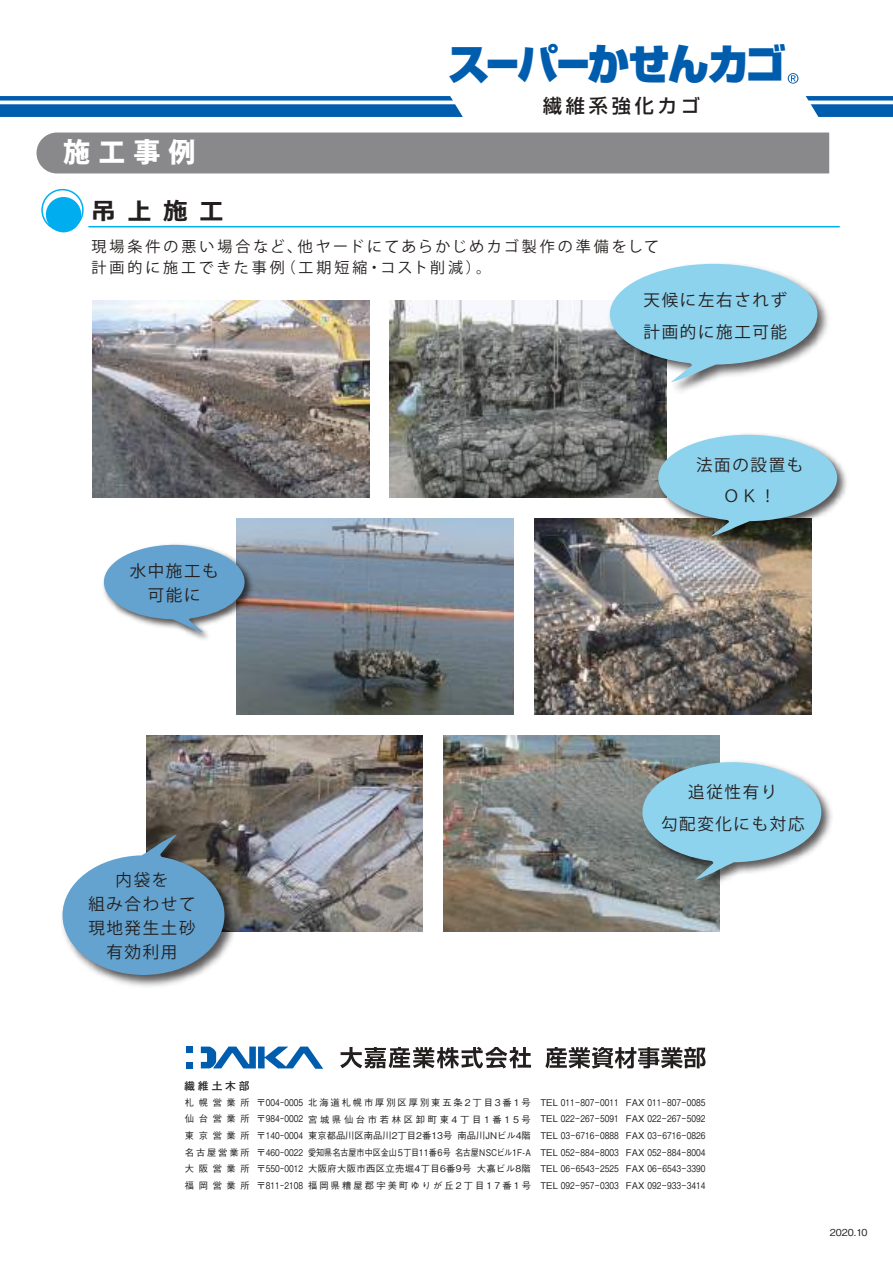
<style>
.page{position:relative;width:893px;height:1263px;background:#fff}
.page>*{position:absolute;margin:0;border:0;box-sizing:border-box;transform-origin:0 0}
.t1{font:900 42px "Shin Go Pro";letter-spacing:-.07em;color:#005dae}
.t2{font:800 27px "Koz Go Pro";color:#fff}
.t3{font:700 24px "Meiryo";color:#241f1f}
.t4{font:500 19.2px "Shin Go Pro";letter-spacing:.2em;color:#241f1f}
.t5{font:16.5px/24px "Koz Go Pro";letter-spacing:.1em;color:#241f1f;text-align:center}
.t6{font:15px/21px "Koz Go Pro";letter-spacing:.2em;color:#241f1f}
.t7{font:10.8px "Futo Go B101 Pro Bold 90 msp RKSJ H";letter-spacing:.26em;color:#241f1f}
.t8{font:500 9.6px "Gothic BBB Pro";color:#241f1f}
.t9{font:9.3px/16.5px "Gothic BBB Pro Medium 90 msp RKSJ H";color:#241f1f;text-align:justify}
</style>
<div class="page">
<svg style="left:340px;top:1047px;width:191px;height:21px"></svg>
<div style="left:186px;top:1046px;width:6px;height:7px;background:#005dae"></div>
<svg style="left:201px;top:1046px;width:122px;height:23px"></svg>
<svg style="left:186px;top:1062px;width:6px;height:6px"></svg>
<svg style="left:545px;top:1047px;width:160px;height:21px"></svg>
<img style="left:93px;top:301px;width:276px;height:196px">
<img style="left:237px;top:518px;width:276px;height:196px">
<img style="left:390px;top:301px;width:276px;height:196px">
<img style="left:535px;top:518px;width:276px;height:196px">
<img style="left:146px;top:736px;width:277px;height:196px">
<img style="left:443px;top:736px;width:277px;height:196px">
<div style="left:46px;top:197px;width:35px;height:35px;background:#00aeef;border-radius:50%"></div>
<div style="left:41px;top:189px;width:43px;height:42px;border:2px solid #00aeef;border-radius:50%"></div>
<hr style="left:88px;top:226px;width:752px;height:1px;background:#00aeef">
<div style="left:37px;top:133px;width:792px;height:40px;background:#89898b"></div>
<div style="left:0;top:104px;width:893px;height:13px;background:#005dae"></div>
<div style="left:0;top:96px;width:893px;height:5px;background:#005dae"></div>
<img style="left:604px;top:263px;width:224px;height:135px">
<svg style="left:610px;top:264px;width:207px;height:119px"></svg>
<img style="left:103px;top:541px;width:153px;height:102px">
<svg style="left:104px;top:545px;width:141px;height:88px"></svg>
<img style="left:653px;top:430px;width:194px;height:120px">
<svg style="left:658px;top:435px;width:179px;height:102px;background:#91bece"></svg>
<img style="left:637px;top:757px;width:195px;height:137px">
<svg style="left:642px;top:762px;width:179px;height:118px;background:#96c5d6"></svg>
<img style="left:101px;top:829px;width:138px;height:158px">
<svg style="left:62px;top:833px;width:162px;height:142px"></svg>
<svg style="left:417px;top:73px;width:408px;height:44px"></svg>
<h1 class="t1" style="left:448px;top:31px;width:340px">スーパーかせんカゴ</h1>
<h2 class="t2" style="left:63px;top:135px;width:134px">施工事例</h2>
<h3 class="t4" style="left:543px;top:90px;width:158px">繊維系強化カゴ</h3>
<h3 class="t3" style="left:91px;top:194px;width:134px">吊上施工</h3>
<h3 class="t6" style="left:91px;top:236px;width:569px">現場条件の悪い場合など、他ヤードにてあらかじめカゴ製作の準備をして計画的に施工できた事例（工期短縮・コスト削減）。</h3>
<h3 class="t5" style="left:644px;top:285px;width:145px;line-height:31.5px;text-align:left">天候に左右されず計画的に施工可能</h3>
<h3 class="t5" style="left:130px;top:559px;width:91px">水中施工も可能に</h3>
<h3 class="t5" style="left:696px;top:449px;width:109px;line-height:31.5px">法面の設置も<br>ＯＫ！</h3>
<h3 class="t5" style="left:88px;top:868px;width:109px">内袋を<br>組み合わせて現地発生土砂有効利用</h3>
<h3 class="t5" style="left:661px;top:777px;width:145px;line-height:31.5px">追従性有り<br>勾配変化にも対応</h3>
<p class="t7" style="left:184px;top:1077px;width:67px">繊維土木部</p>
<p class="t9" style="left:185px;top:1093px;width:66px">札幌営業所仙台営業所東京営業所名古屋営業所大阪営業所福岡営業所</p>
<p class="t9" style="left:308px;top:1093px;width:224px">北海道札幌市厚別区厚別東五条2丁目3番1号宮城県仙台市若林区卸町東4丁目1番15号東京都品川区南品川2丁目2番13号 南品川JNビル4階愛知県名古屋市中区金山5丁目11番6号 名古屋NSCビル1F-A大阪府大阪市西区立売堀4丁目6番9号 大嘉ビル8階福岡県糟屋郡宇美町ゆりが丘2丁目17番1号</p>
<p class="t9" style="left:257px;top:1093px;width:48px">〒004－0005〒984－0002〒140－0004〒460－0022〒550－0012〒811－2108</p>
<p class="t9" style="left:540px;top:1093px;width:80px">TEL 011－807－0011<br>TEL 022－267－5091<br>TEL 03－6716－0888<br>TEL 052－884－8003<br>TEL 06－6543－2525<br>TEL 092－957－0303</p>
<p class="t9" style="left:626px;top:1093px;width:81px">FAX 011－807－0085<br>FAX 022－267－5092<br>FAX 03－6716－0826<br>FAX 052－884－8004<br>FAX 06－6543－3390<br>FAX 092－933－3414</p>
<p class="t8" style="left:830px;top:1225px;width:39px">2020.10</p>
</div>
